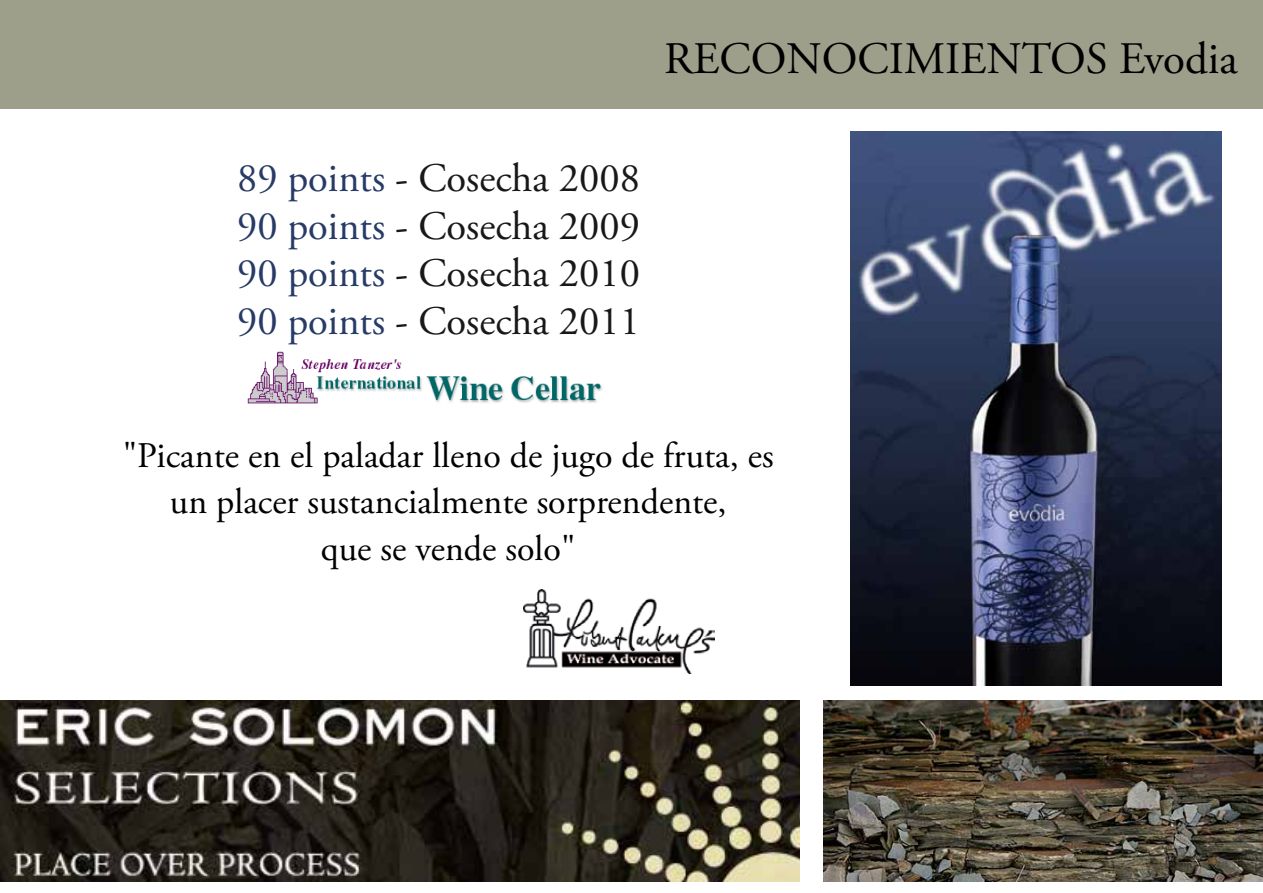
<style>
.page{position:relative;width:1263px;height:893px;background:#fff}
.page>*{position:absolute;margin:0;border:0;box-sizing:border-box;transform-origin:0 0}
.t1{font:45px "Adobe Garamond Pro";color:#000}
.t2{font:40.5px/47.7px "Adobe Garamond Pro";color:#1a171b;text-align:justify}
.t3{font:36px/46.5px "Adobe Garamond Pro";color:#000;text-align:center}
.s1{color:#283b66}
</style>
<div class="page">
<div style="left:0;top:0;width:1263px;height:109px;background:#9e9f8b"></div>
<img style="left:851px;top:131px;width:370px;height:554px">
<img style="left:248px;top:351px;width:354px;height:53px">
<img style="left:523px;top:589px;width:192px;height:84px">
<img style="left:823px;top:700px;width:440px;height:182px">
<img style="left:0;top:701px;width:799px;height:180px">
<p class="t1" style="left:664px;top:32px;width:575px">RECONOCIMIENTOS Evodia</p>
<p class="t2" style="left:237px;top:156px;width:404px"><span class="s1">89 points</span> - Cosecha 2008<br><span class="s1">90 points</span> - Cosecha 2009<br><span class="s1">90 points</span> - Cosecha 2010<br><span class="s1">90 points</span> - Cosecha 2011</p>
<p class="t3" style="left:123px;top:433px;width:652px">"Picante en el paladar lleno de jugo de fruta, es un placer sustancialmente sorprendente,<br>que se vende solo"</p>
</div>
